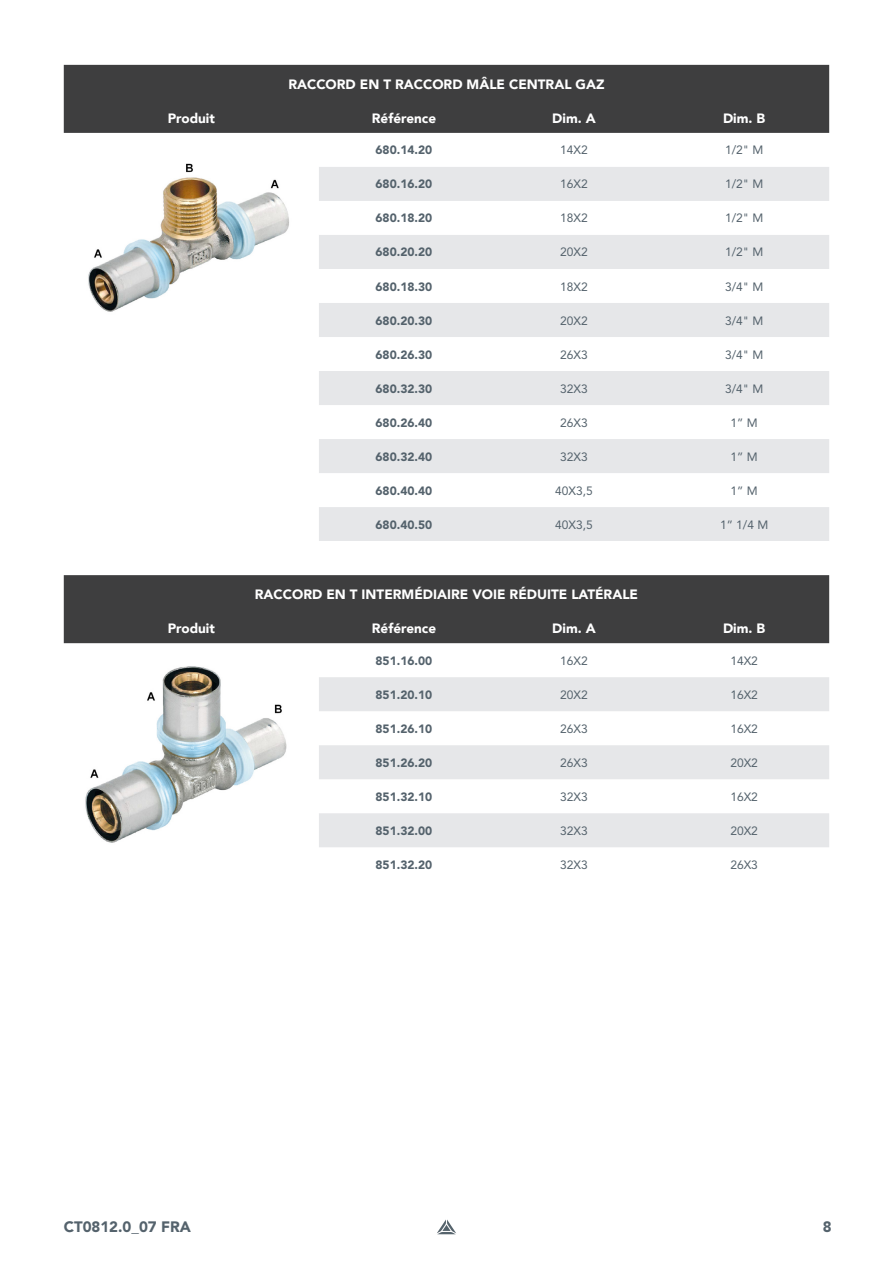
<style>
.page{position:relative;width:893px;height:1263px;background:#fff}
.page>*{position:absolute;margin:0;border:0;box-sizing:border-box;transform-origin:0 0}
.t1{font:900 15px "Avenir LT Pro";color:#54626c}
.t2{font:900 13.5px "Avenir";color:#fff}
.t3{font:900 12px "Avenir LT Pro";color:#54626c}
.t4{font:12px "Avenir LT Pro";color:#54626c}
</style>
<div class="page">
<svg style="left:437px;top:1219px;width:19px;height:15px"></svg>
<div style="left:64px;top:65px;width:765px;height:68px;background:#3e3e3f"></div>
<svg style="left:319px;top:167px;width:510px;height:374px;fill:#e6e7e9"></svg>
<div style="left:64px;top:575px;width:765px;height:68px;background:#3e3e3f"></div>
<svg style="left:319px;top:677px;width:510px;height:170px;fill:#e6e7e9"></svg>
<img style="left:88px;top:163px;width:201px;height:149px">
<img style="left:85px;top:666px;width:202px;height:177px">
<p class="t2" style="left:288px;top:72px;width:318px">RACCORD EN T RACCORD MÂLE CENTRAL GAZ</p>
<p class="t2" style="left:168px;top:106px;width:49px">Produit</p>
<p class="t2" style="left:372px;top:106px;width:66px">Référence</p>
<p class="t2" style="left:552px;top:106px;width:45px">Dim. A</p>
<p class="t2" style="left:723px;top:106px;width:44px">Dim. B</p>
<p class="t3" style="left:376px;top:143px;width:58px">680.14.20</p>
<p class="t4" style="left:560px;top:143px;width:29px">14X2</p>
<p class="t4" style="left:725px;top:143px;width:40px">1/2" M</p>
<p class="t3" style="left:376px;top:177px;width:58px">680.16.20</p>
<p class="t4" style="left:560px;top:177px;width:29px">16X2</p>
<p class="t4" style="left:725px;top:177px;width:40px">1/2" M</p>
<p class="t3" style="left:376px;top:211px;width:58px">680.18.20</p>
<p class="t4" style="left:560px;top:211px;width:29px">18X2</p>
<p class="t4" style="left:725px;top:211px;width:40px">1/2" M</p>
<p class="t3" style="left:376px;top:245px;width:58px">680.20.20</p>
<p class="t4" style="left:560px;top:245px;width:29px">20X2</p>
<p class="t4" style="left:725px;top:245px;width:40px">1/2" M</p>
<p class="t3" style="left:376px;top:279px;width:58px">680.18.30</p>
<p class="t4" style="left:560px;top:279px;width:29px">18X2</p>
<p class="t4" style="left:725px;top:279px;width:40px">3/4" M</p>
<p class="t3" style="left:376px;top:313px;width:58px">680.20.30</p>
<p class="t4" style="left:560px;top:313px;width:29px">20X2</p>
<p class="t4" style="left:725px;top:313px;width:40px">3/4" M</p>
<p class="t3" style="left:376px;top:347px;width:58px">680.26.30</p>
<p class="t4" style="left:560px;top:347px;width:29px">26X3</p>
<p class="t4" style="left:725px;top:347px;width:40px">3/4" M</p>
<p class="t3" style="left:376px;top:381px;width:58px">680.32.30</p>
<p class="t4" style="left:560px;top:381px;width:29px">32X3</p>
<p class="t4" style="left:725px;top:381px;width:40px">3/4" M</p>
<p class="t3" style="left:376px;top:415px;width:58px">680.26.40</p>
<p class="t4" style="left:560px;top:415px;width:29px">26X3</p>
<p class="t4" style="left:731px;top:415px;width:29px">1” M</p>
<p class="t3" style="left:376px;top:449px;width:58px">680.32.40</p>
<p class="t4" style="left:560px;top:449px;width:29px">32X3</p>
<p class="t4" style="left:731px;top:449px;width:29px">1” M</p>
<p class="t3" style="left:376px;top:483px;width:58px">680.40.40</p>
<p class="t4" style="left:555px;top:483px;width:39px">40X3,5</p>
<p class="t4" style="left:731px;top:483px;width:29px">1” M</p>
<p class="t3" style="left:376px;top:517px;width:58px">680.40.50</p>
<p class="t4" style="left:555px;top:517px;width:39px">40X3,5</p>
<p class="t4" style="left:720px;top:517px;width:50px">1” 1/4 M</p>
<p class="t2" style="left:255px;top:583px;width:385px">RACCORD EN T INTERMÉDIAIRE VOIE RÉDUITE LATÉRALE</p>
<p class="t2" style="left:168px;top:617px;width:49px">Produit</p>
<p class="t2" style="left:372px;top:617px;width:66px">Référence</p>
<p class="t2" style="left:552px;top:617px;width:45px">Dim. A</p>
<p class="t2" style="left:723px;top:617px;width:44px">Dim. B</p>
<p class="t3" style="left:376px;top:653px;width:58px">851.16.00</p>
<p class="t4" style="left:560px;top:653px;width:29px">16X2</p>
<p class="t4" style="left:730px;top:653px;width:29px">14X2</p>
<p class="t3" style="left:376px;top:687px;width:58px">851.20.10</p>
<p class="t4" style="left:560px;top:687px;width:29px">20X2</p>
<p class="t4" style="left:730px;top:687px;width:29px">16X2</p>
<p class="t3" style="left:376px;top:721px;width:58px">851.26.10</p>
<p class="t4" style="left:560px;top:721px;width:29px">26X3</p>
<p class="t4" style="left:730px;top:721px;width:29px">16X2</p>
<p class="t3" style="left:376px;top:755px;width:58px">851.26.20</p>
<p class="t4" style="left:560px;top:755px;width:29px">26X3</p>
<p class="t4" style="left:730px;top:755px;width:29px">20X2</p>
<p class="t3" style="left:376px;top:789px;width:58px">851.32.10</p>
<p class="t4" style="left:560px;top:789px;width:29px">32X3</p>
<p class="t4" style="left:730px;top:789px;width:29px">16X2</p>
<p class="t3" style="left:376px;top:823px;width:58px">851.32.00</p>
<p class="t4" style="left:560px;top:823px;width:29px">32X3</p>
<p class="t4" style="left:730px;top:823px;width:29px">20X2</p>
<p class="t3" style="left:376px;top:857px;width:58px">851.32.20</p>
<p class="t4" style="left:560px;top:857px;width:29px">32X3</p>
<p class="t4" style="left:730px;top:857px;width:29px">26X3</p>
<p class="t1" style="left:64px;top:1218px;width:129px">CT0812.0_07 FRA</p>
<p class="t1" style="left:823px;top:1218px;width:10px">8</p>
</div>
